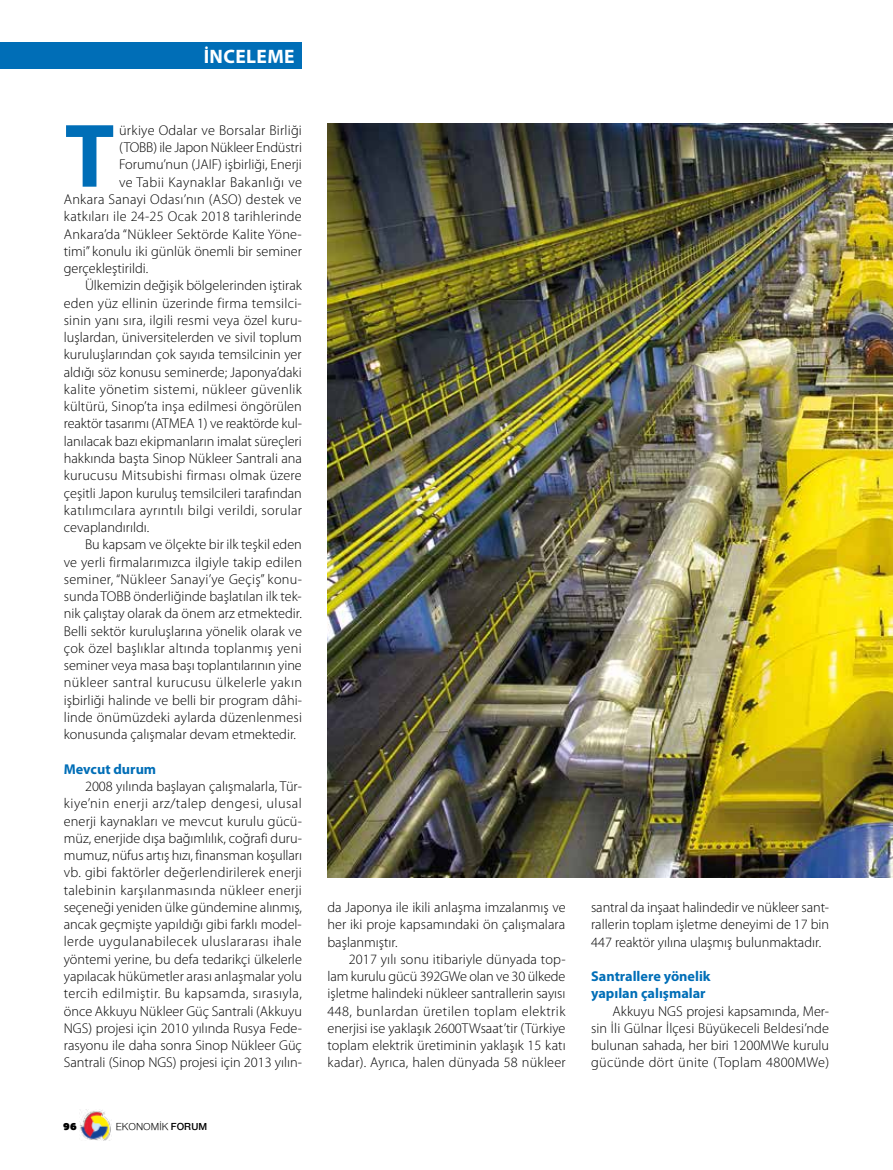
<style>
.page{position:relative;width:893px;height:1170px;background:#fff}
.page>*{position:absolute;margin:0;border:0;box-sizing:border-box;transform-origin:0 0}
.t1{font:700 91.05px "Myriad Pro";color:#006eb7}
.t2{font:700 19.5px "Myriad Pro";letter-spacing:.02em;color:#fff}
.t3{font:300 14.25px/17.2px "Myriad Pro";letter-spacing:.005em;color:#000;text-align:justify}
.t4{font:300 14.25px "Myriad Pro";letter-spacing:.025em;color:#000}
.t5{font:700 14.25px/17.2px "Myriad Pro";color:#006eb7}
.t6{font:10.5px "Nimbus Sans Novus";color:#000}
.t7{font:900 10.5px "PF Agora Sans Pro";color:#000}
.s1{font-weight:600}
</style>
<div class="page">
<img style="left:327px;top:123px;width:566px;height:754px">
<img style="left:80px;top:1109px;width:31px;height:31px">
<div style="left:0;top:43px;width:302px;height:26px;background:#006eb7"></div>
<h2 class="t2" style="left:204px;top:45px;width:93px">İNCELEME</h2>
<h1 class="t1" style="left:65px;top:105px;width:51px">T</h1>
<p class="t3" style="left:119px;top:122px;width:184px">ürkiye Odalar ve Borsalar Birliği</p>
<p class="t3" style="left:119px;top:139px;width:184px">(TOBB) ile Japon Nükleer Endüstri</p>
<p class="t3" style="left:119px;top:156px;width:184px">Forumu’nun (JAIF) işbirliği, Enerji</p>
<p class="t4" style="left:119px;top:174px;width:184px">ve Tabii Kaynaklar Bakanlığı ve</p>
<p class="t3" style="left:64px;top:191px;width:240px">Ankara Sanayi Odası’nın (ASO) destek ve</p>
<p class="t3" style="left:64px;top:208px;width:240px">katkıları ile 24-25 Ocak 2018 tarihlerinde</p>
<p class="t3" style="left:64px;top:225px;width:240px">Ankara’da “Nükleer Sektörde Kalite Yöne-</p>
<p class="t3" style="left:64px;top:242px;width:240px">timi” konulu iki günlük önemli bir seminer</p>
<p class="t3" style="left:64px;top:260px;width:86px">gerçekleştirildi.</p>
<p class="t3" style="left:85px;top:277px;width:218px">Ülkemizin değişik bölgelerinden iştirak</p>
<p class="t3" style="left:64px;top:294px;width:240px">eden yüz ellinin üzerinde firma temsilci-</p>
<p class="t3" style="left:64px;top:312px;width:240px">sinin yanı sıra, ilgili resmi veya özel kuru-</p>
<p class="t3" style="left:64px;top:329px;width:240px">luşlardan, üniversitelerden ve sivil toplum</p>
<p class="t3" style="left:64px;top:346px;width:239px">kuruluşlarından çok sayıda temsilcinin yer</p>
<p class="t3" style="left:64px;top:363px;width:240px">aldığı söz konusu seminerde; Japonya’daki</p>
<p class="t4" style="left:64px;top:381px;width:239px">kalite yönetim sistemi, nükleer güvenlik</p>
<p class="t3" style="left:64px;top:398px;width:240px">kültürü, Sinop’ta inşa edilmesi öngörülen</p>
<p class="t3" style="left:64px;top:415px;width:240px">reaktör tasarımı (ATMEA 1) ve reaktörde kul-</p>
<p class="t3" style="left:64px;top:432px;width:240px">lanılacak bazı ekipmanların imalat süreçleri</p>
<p class="t3" style="left:64px;top:450px;width:240px">hakkında başta Sinop Nükleer Santrali ana</p>
<p class="t3" style="left:64px;top:467px;width:240px">kurucusu Mitsubishi firması olmak üzere</p>
<p class="t3" style="left:64px;top:484px;width:240px">çeşitli Japon kuruluş temsilcileri tarafından</p>
<p class="t4" style="left:64px;top:502px;width:240px">katılımcılara ayrıntılı bilgi verildi, sorular</p>
<p class="t3" style="left:64px;top:519px;width:87px">cevaplandırıldı.</p>
<p class="t3" style="left:85px;top:536px;width:218px">Bu kapsam ve ölçekte bir ilk teşkil eden</p>
<p class="t3" style="left:64px;top:553px;width:240px">ve yerli firmalarımızca ilgiyle takip edilen</p>
<p class="t3" style="left:64px;top:570px;width:240px">seminer, “Nükleer Sanayi’ye Geçiş” konu-</p>
<p class="t3" style="left:64px;top:588px;width:240px">sunda TOBB önderliğinde başlatılan ilk tek-</p>
<p class="t3" style="left:64px;top:605px;width:240px">nik çalıştay olarak da önem arz etmektedir.</p>
<p class="t3" style="left:64px;top:622px;width:240px">Belli sektör kuruluşlarına yönelik olarak ve</p>
<p class="t3" style="left:64px;top:639px;width:239px">çok özel başlıklar altında toplanmış yeni</p>
<p class="t3" style="left:64px;top:657px;width:240px">seminer veya masa başı toplantılarının yine</p>
<p class="t4" style="left:64px;top:674px;width:240px">nükleer santral kurucusu ülkelerle yakın</p>
<p class="t3" style="left:64px;top:691px;width:240px">işbirliği halinde ve belli bir program dâhi-</p>
<p class="t3" style="left:64px;top:708px;width:240px">linde önümüzdeki aylarda düzenlenmesi</p>
<p class="t3" style="left:64px;top:726px;width:234px">konusunda çalışmalar devam etmektedir.</p>
<p class="t5" style="left:64px;top:760px;width:94px">Mevcut durum</p>
<p class="t3" style="left:64px;top:777px;width:240px;text-indent:21px">2008 yılında başlayan çalışmalarla, Tür&shy;kiye’nin enerji arz/talep dengesi, ulusal enerji kaynakları ve mevcut kurulu gücü&shy;müz, enerjide dışa bağımlılık, coğrafi duru&shy;mumuz, nüfus artış hızı, finansman koşulları vb. gibi faktörler değerlendirilerek enerji talebinin karşılanmasında nükleer enerji seçeneği yeniden ülke gündemine alınmış, ancak geçmişte yapıldığı gibi farklı model&shy;lerde uygulanabilecek uluslararası ihale yöntemi yerine, bu defa tedarikçi ülkelerle yapılacak hükümetler arası anlaşmalar yolu tercih edilmiştir. Bu kapsamda, sırasıyla, önce Akkuyu Nükleer Güç Santrali (Akkuyu NGS) projesi için 2010 yılında Rusya Fede&shy;rasyonu ile daha sonra Sinop Nükleer Güç Santrali (Sinop NGS) projesi için 2013 yılın-</p>
<p class="t7" style="left:63px;top:1119px;width:15px">96</p>
<p class="t6" style="left:116px;top:1120px;width:93px">EKONOMİK <span class="s1">FORUM</span></p>
<p class="t3" style="left:327px;top:898px;width:240px">da Japonya ile ikili anlaşma imzalanmış ve her iki proje kapsamındaki ön çalışmalara başlanmıştır.</p>
<p class="t3" style="left:327px;top:950px;width:240px;text-indent:21px">2017 yılı sonu itibariyle dünyada top&shy;lam kurulu gücü 392GWe olan ve 30 ülkede işletme halindeki nükleer santrallerin sayısı 448, bunlardan üretilen toplam elektrik enerjisi ise yaklaşık 2600TWsaat’tir (Türkiye toplam elektrik üretiminin yaklaşık 15 katı kadar). Ayrıca, halen dünyada 58 nükleer</p>
<p class="t3" style="left:591px;top:898px;width:240px">santral da inşaat halindedir ve nükleer sant&shy;rallerin toplam işletme deneyimi de 17 bin 447 reaktör yılına ulaşmış bulunmaktadır.</p>
<p class="t5" style="left:591px;top:967px;width:121px">Santrallere yönelik yapılan çalışmalar</p>
<p class="t3" style="left:591px;top:1002px;width:240px;text-indent:21px">Akkuyu NGS projesi kapsamında, Mer&shy;sin İli Gülnar İlçesi Büyükeceli Beldesi’nde bulunan sahada, her biri 1200MWe kurulu gücünde dört ünite (Toplam 4800MWe)</p>
</div>
